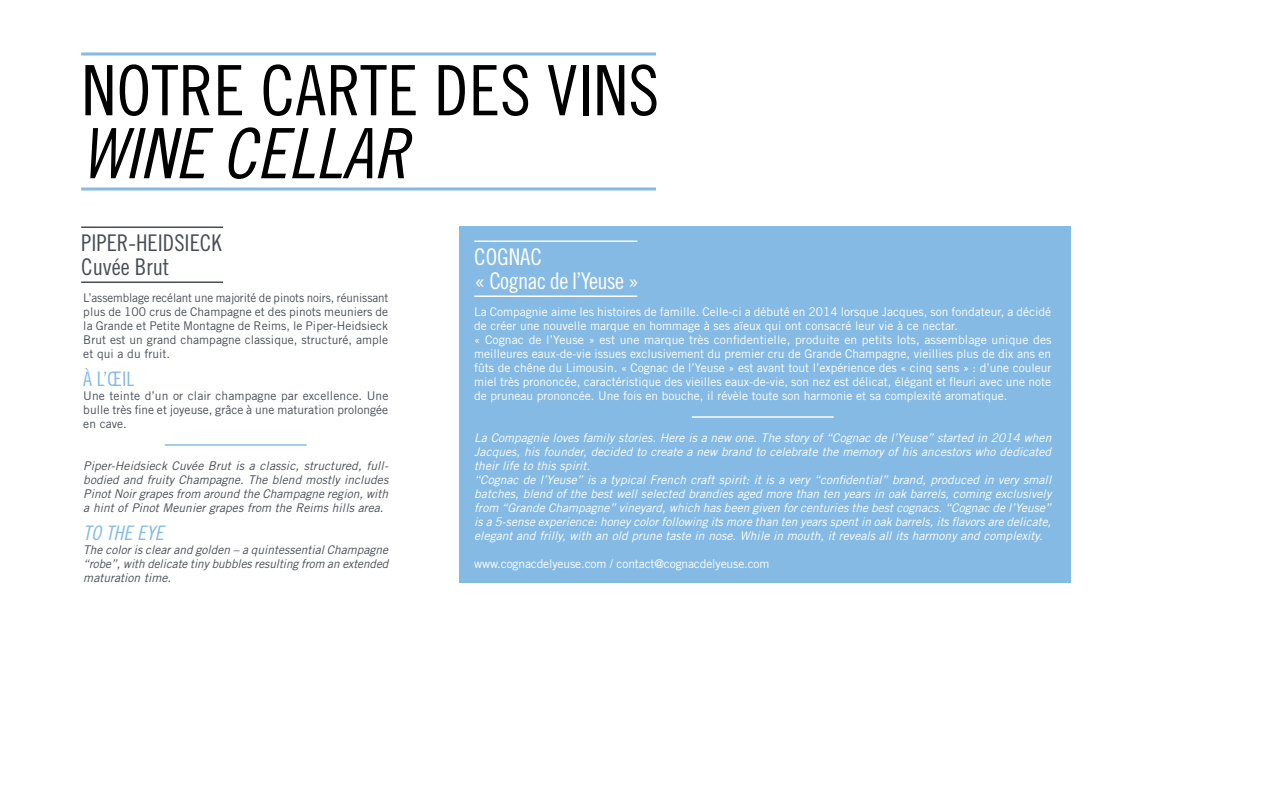
<style>
.page{position:relative;width:1280px;height:800px;background:#fff}
.page>*{position:absolute;margin:0;border:0;box-sizing:border-box;transform-origin:0 0}
.t1{font:69.5px "Trade Gothic LT Std Cn 18";letter-spacing:.005em;color:#000}
.t2{font:69.5px "Trade Gothic LT Std Cn 18 Obl";letter-spacing:.005em;color:#000}
.t3{font:23px/24.5px "Trade Gothic LT Std Cn 18";color:#484d55}
.t4{font:23px/24.5px "Trade Gothic LT Std Cn 18";letter-spacing:-.03em;color:#fff}
.t5{font:20px "Trade Gothic LT Std Cn 18 Obl";letter-spacing:.005em;color:#85bae4}
.t6{font:20px "Trade Gothic LT Std Cn 18";color:#85bae4}
.t7{font:12px/14px "Trade Gothic LT Std";color:#fff}
.t8{font:italic 12px/14px "Trade Gothic LT Std";letter-spacing:.005em;color:#fff}
.t9{font:12px/14px "Trade Gothic LT Std";letter-spacing:.005em;color:#484d55;text-align:justify}
.t10{font:italic 12px/14px "Trade Gothic LT Std";letter-spacing:.005em;color:#484d55;text-align:justify}
</style>
<div class="page">
<div style="left:459px;top:226px;width:612px;height:357px;background:#85bae4"></div>
<svg style="left:81px;top:52px;width:575px;height:4px;background:#a3cbea"></svg>
<hr style="left:81px;top:188px;width:575px;height:2px;background:#85bae4">
<hr style="left:81px;top:226px;width:142px;height:2px;background:#484d55">
<hr style="left:81px;top:282px;width:142px;height:1px;background:#484d55">
<hr style="left:165px;top:444px;width:142px;height:2px;background:#85bae4">
<hr style="left:692px;top:416px;width:142px;height:2px;background:#fff">
<hr style="left:474px;top:240px;width:163px;height:2px;background:#fff">
<hr style="left:474px;top:296px;width:163px;height:1px;background:#fff">
<h1 class="t1" style="left:82px;top:49px;width:579px">NOTRE CARTE DES VINS</h1>
<h1 class="t2" style="left:82px;top:112px;width:328px">WINE CELLAR</h1>
<h2 class="t3" style="left:81px;top:230px;width:142px">PIPER-HEIDSIECK<br>Cuvée Brut</h2>
<p class="t9" style="left:83px;top:291px;width:307px">L’assemblage recélant une majorité de pinots noirs, réunissant plus de 100 crus de Champagne et des pinots meuniers de la Grande et Petite Montagne de Reims, le Piper-Heidsieck Brut est un grand champagne classique, structuré, ample et qui a du fruit.</p>
<h3 class="t6" style="left:83px;top:367px;width:53px">À L’ŒIL</h3>
<p class="t9" style="left:83px;top:389px;width:307px">Une teinte d’un or clair champagne par excellence. Une bulle très fine et joyeuse, grâce à une maturation prolongée en cave.</p>
<p class="t10" style="left:83px;top:459px;width:307px">Piper-Heidsieck Cuvée Brut is a classic, structured, full&shy;bodied and fruity Champagne. The blend mostly includes Pinot Noir grapes from around the Champagne region, with a hint of Pinot Meunier grapes from the Reims hills area.</p>
<h3 class="t5" style="left:83px;top:521px;width:82px">TO THE EYE</h3>
<p class="t10" style="left:83px;top:543px;width:307px">The color is clear and golden – a quintessential Champagne “robe”, with delicate tiny bubbles resulting from an extended maturation time.</p>
<h2 class="t4" style="left:474px;top:244px;width:167px">COGNAC<br>« Cognac de l’Yeuse »</h2>
<p class="t7" style="left:474px;top:305px;width:579px">La Compagnie aime les histoires de famille. Celle-ci a débuté en 2014 lorsque Jacques, son fondateur, a décidé de créer une nouvelle marque en hommage à ses aïeux qui ont consacré leur vie à ce nectar.<br>« Cognac de l’Yeuse » est une marque très confidentielle, produite en petits lots, assemblage unique des meilleures eaux-de-vie issues exclusivement du premier cru de Grande Champagne, vieillies plus de dix ans en fûts de chêne du Limousin. « Cognac de l’Yeuse » est avant tout l’expérience des « cinq sens » : d’une couleur miel très prononcée, caractéristique des vieilles eaux-de-vie, son nez est délicat, élégant et fleuri avec une note de pruneau prononcée. Une fois en bouche, il révèle toute son harmonie et sa complexité aromatique.</p>
<p class="t8" style="left:474px;top:431px;width:579px">La Compagnie loves family stories. Here is a new one. The story of “Cognac de l’Yeuse” started in 2014 when Jacques, his founder, decided to create a new brand to celebrate the memory of his ancestors who dedicated their life to this spirit.<br>“Cognac de l’Yeuse” is a typical French craft spirit: it is a very “confidential” brand, produced in very small batches, blend of the best well selected brandies aged more than ten years in oak barrels, coming exclusively from “Grande Champagne” vineyard, which has been given for centuries the best cognacs. “Cognac de l’Yeuse” is a 5-sense experience: honey color following its more than ten years spent in oak barrels, its flavors are delicate, elegant and frilly, with an old prune taste in nose. While in mouth, it reveals all its harmony and complexity.</p>
<p class="t7" style="left:474px;top:557px;width:297px">www.cognacdelyeuse.com / contact@cognacdelyeuse.com</p>
</div>
